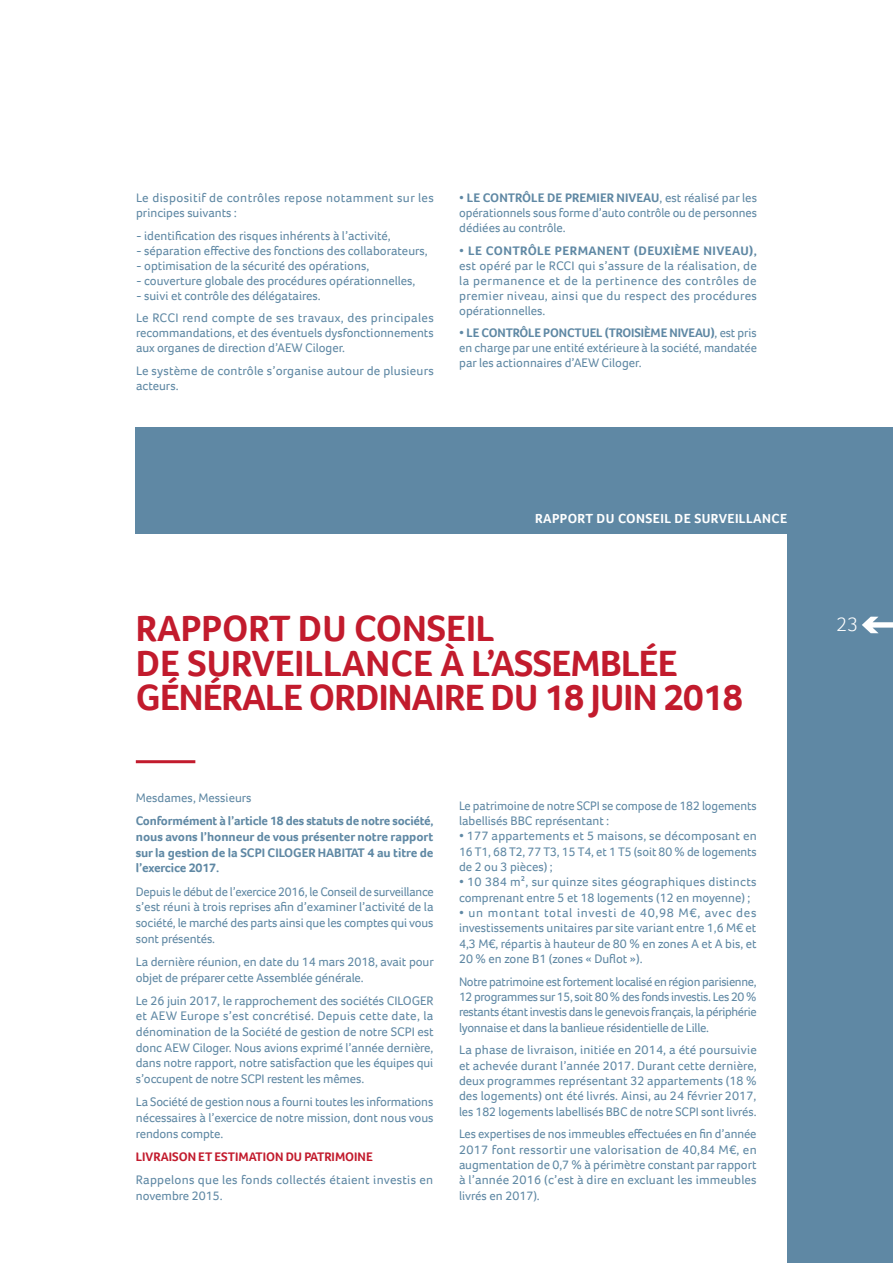
<style>
.page{position:relative;width:893px;height:1263px;background:#fff}
.page>*{position:absolute;margin:0;border:0;box-sizing:border-box;transform-origin:0 0}
.t1{font:700 37.5px/34.5px "Foco";letter-spacing:-.02em;color:#c21b2d}
.t2{font:300 20.25px "Foco";color:#fff}
.t3{font:700 13.5px "Foco";letter-spacing:.03em;color:#fff}
.t4{font:12.75px/15.3px "Foco";color:#5f88a4;text-align:justify}
.t5{font:700 12.75px/15.8px "Foco";letter-spacing:-.005em;color:#5f88a4;text-align:justify}
.t6{font:12.75px/15px "Foco";letter-spacing:.03em;color:#5f88a4}
.t7{font:12.75px/15.8px "Foco";letter-spacing:.02em;color:#5f88a4}
.t8{font:700 12.75px "Foco";color:#c21b2d}
.s1{font-weight:700}
</style>
<div class="page">
<div style="left:136px;top:428px;width:757px;height:106px;background:#5f88a4"></div>
<div style="left:787px;top:428px;width:106px;height:835px;background:#5f88a4"></div>
<svg style="left:862px;top:617px;width:31px;height:16px"></svg>
<hr style="left:136px;top:760px;width:59px;height:3px;background:#c21b2d">
<p class="t6" style="left:136px;top:190px;width:299px">Le dispositif de contrôles repose notamment sur les principes suivants :</p>
<p class="t4" style="left:136px;top:228px;width:256px">- identification des risques inhérents à l’activité,</p>
<p class="t4" style="left:136px;top:242px;width:293px">- séparation effective des fonctions des collaborateurs,</p>
<p class="t4" style="left:136px;top:257px;width:235px">- optimisation de la sécurité des opérations,</p>
<p class="t4" style="left:136px;top:272px;width:281px">- couverture globale des procédures opérationnelles,</p>
<p class="t4" style="left:136px;top:284px;width:299px;line-height:22.5px">- suivi et contrôle des délégataires.<br>Le RCCI rend compte de ses travaux, des principales</p>
<p class="t4" style="left:136px;top:325px;width:299px">recommandations, et des éventuels dysfonctionnements aux organes de direction d’AEW Ciloger.</p>
<p class="t4" style="left:136px;top:363px;width:299px">Le système de contrôle s’organise autour de plusieurs acteurs.</p>
<p class="t4" style="left:459px;top:190px;width:299px">• <span class="s1">LE CONTRÔLE DE PREMIER NIVEAU</span>, est réalisé par les opérationnels sous forme d’auto contrôle ou de personnes dédiées au contrôle.</p>
<p class="t4" style="left:459px;top:243px;width:299px">• <span class="s1">LE CONTRÔLE PERMANENT (DEUXIÈME NIVEAU), </span>est opéré par le RCCI qui s’assure de la réalisation, de la permanence et de la pertinence des contrôles de premier niveau, ainsi que du respect des procédures opérationnelles.</p>
<p class="t4" style="left:459px;top:325px;width:299px"><span class="s1">• LE CONTRÔLE PONCTUEL (TROISIÈME NIVEAU)</span>, est pris en charge par une entité extérieure à la société, mandatée par les actionnaires d’AEW Ciloger.</p>
<p class="t3" style="left:535px;top:510px;width:254px">RAPPORT DU CONSEIL DE SURVEILLANCE</p>
<h1 class="t1" style="left:136px;top:611px;width:609px">RAPPORT DU CONSEIL<br>DE SURVEILLANCE À L’ASSEMBLÉE<br>GÉNÉRALE ORDINAIRE DU 18 JUIN 2018</h1>
<p class="t4" style="left:136px;top:790px;width:117px">Mesdames, Messieurs</p>
<p class="t5" style="left:136px;top:813px;width:299px">Conformément à l’article 18 des statuts de notre société, nous avons l’honneur de vous présenter notre rapport sur la gestion de la SCPI CILOGER HABITAT 4 au titre de l’exercice 2017.</p>
<p class="t4" style="left:136px;top:883px;width:299px;line-height:15.8px">Depuis le début de l’exercice 2016, le Conseil de surveillance s’est réuni à trois reprises afin d’examiner l’activité de la société, le marché des parts ainsi que les comptes qui vous sont présentés.</p>
<p class="t4" style="left:136px;top:953px;width:300px;line-height:15.8px">La dernière réunion, en date du 14 mars 2018, avait pour objet de préparer cette Assemblée générale.</p>
<p class="t4" style="left:136px;top:992px;width:299px;line-height:15.8px">Le 26 juin 2017, le rapprochement des sociétés CILOGER et AEW Europe s’est concrétisé. Depuis cette date, la dénomination de la Société de gestion de notre SCPI est donc AEW Ciloger. Nous avions exprimé l’année dernière, dans notre rapport, notre satisfaction que les équipes qui s’occupent de notre SCPI restent les mêmes.</p>
<p class="t4" style="left:136px;top:1094px;width:299px;line-height:15.8px">La Société de gestion nous a fourni toutes les informations nécessaires à l’exercice de notre mission, dont nous vous rendons compte.</p>
<p class="t8" style="left:136px;top:1148px;width:238px">LIVRAISON ET ESTIMATION DU PATRIMOINE</p>
<p class="t7" style="left:136px;top:1172px;width:299px">Rappelons que les fonds collectés étaient investis en novembre 2015.</p>
<p class="t4" style="left:459px;top:798px;width:299px">Le patrimoine de notre SCPI se compose de 182 logements labellisés BBC représentant :</p>
<p class="t4" style="left:459px;top:828px;width:299px">• 177 appartements et 5 maisons, se décomposant en 16 T1, 68 T2, 77 T3, 15 T4, et 1 T5 (soit 80 % de logements de 2 ou 3 pièces) ;</p>
<p class="t4" style="left:459px;top:874px;width:299px">• 10 384 m², sur quinze sites géographiques distincts comprenant entre 5 et 18 logements (12 en moyenne) ;</p>
<p class="t4" style="left:459px;top:905px;width:299px">• un montant total investi de 40,98 M€, avec des investissements unitaires par site variant entre 1,6 M€ et 4,3 M€, répartis à hauteur de 80 % en zones A et A bis, et 20 % en zone B1 (zones « Duflot »).</p>
<p class="t4" style="left:459px;top:973px;width:299px">Notre patrimoine est fortement localisé en région parisienne, 12 programmes sur 15, soit 80 % des fonds investis. Les 20 % restants étant investis dans le genevois français, la périphérie lyonnaise et dans la banlieue résidentielle de Lille.</p>
<p class="t4" style="left:459px;top:1042px;width:299px">La phase de livraison, initiée en 2014, a été poursuivie et achevée durant l’année 2017. Durant cette dernière, deux programmes représentant 32 appartements (18 % des logements) ont été livrés. Ainsi, au 24 février 2017, les 182 logements labellisés BBC de notre SCPI sont livrés.</p>
<p class="t4" style="left:459px;top:1126px;width:299px">Les expertises de nos immeubles effectuées en fin d’année 2017 font ressortir une valorisation de 40,84 M€, en augmentation de 0,7 % à périmètre constant par rapport à l’année 2016 (c’est à dire en excluant les immeubles livrés en 2017).</p>
<h2 class="t2" style="left:837px;top:611px;width:23px">23</h2>
</div>
